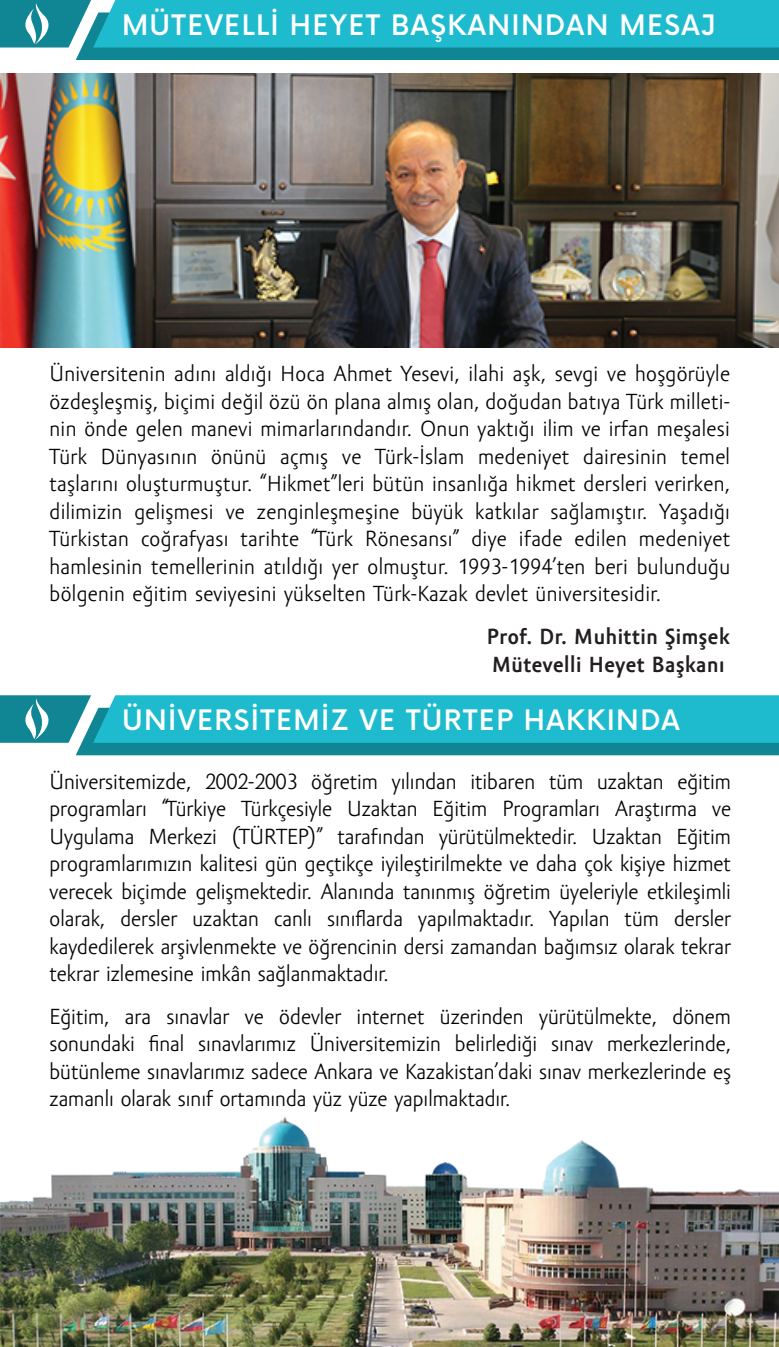
<style>
.page{position:relative;width:779px;height:1347px;background:#fff}
.page>*{position:absolute;margin:0;border:0;box-sizing:border-box;transform-origin:0 0}
.t1{font:500 27.5px "Now";letter-spacing:.05em;color:#fff}
.t2{font:22.5px/27.5px "Amor Sans Pro";color:#040504;text-align:justify}
.t3{font:22.5px/27.5px "Amor Sans Pro";letter-spacing:.015em;color:#050604;text-align:justify}
.t4{font:700 22.5px/27.5px "Amor Sans Pro";letter-spacing:.025em;color:#231f20}
</style>
<div class="page">
<svg style="left:0;top:0;width:779px;height:60px;background:#24afc0"></svg>
<img style="left:0;top:1116px;width:779px;height:230px">
<svg style="left:0;top:695px;width:779px;height:60px;background:#25afc0"></svg>
<img style="left:0;top:74px;width:779px;height:273px">
<p class="t1" style="left:122px;top:4px;width:595px">MÜTEVELLİ HEYET BAŞKANINDAN MESAJ</p>
<p class="t3" style="left:50px;top:360px;width:682px">Üniversitenin adını aldığı Hoca Ahmet Yesevi, ilahi aşk, sevgi ve hoşgörüyle özdeşleşmiş, biçimi değil özü ön plana almış olan, doğudan batıya Türk milleti&shy;nin önde gelen manevi mimarlarındandır. Onun yaktığı ilim ve irfan meşalesi Türk Dünyasının önünü açmış ve Türk-İslam medeniyet dairesinin temel taşlarını oluşturmuştur. “Hikmet”leri bütün insanlığa hikmet dersleri verirken, dilimizin gelişmesi ve zenginleşmeşine büyük katkılar sağlamıştır. Yaşadığı Türkistan coğrafyası tarihte “Türk Rönesansı” diye ifade edilen medeniyet hamlesinin temellerinin atıldığı yer olmuştur. 1993-1994’ten beri bulunduğu bölgenin eğitim seviyesini yükselten Türk-Kazak devlet üniversitesidir.</p>
<p class="t4" style="left:487px;top:624px;width:244px">Prof. Dr. Muhittin Şimşek<br>Mütevelli Heyet Başkanı</p>
<p class="t1" style="left:122px;top:699px;width:559px">ÜNİVERSİTEMİZ VE TÜRTEP HAKKINDA</p>
<p class="t2" style="left:50px;top:768px;width:683px">Üniversitemizde, 2002-2003 öğretim yılından itibaren tüm uzaktan eğitim programları “Türkiye Türkçesiyle Uzaktan Eğitim Programları Araştırma ve Uygulama Merkezi (TÜRTEP)” tarafından yürütülmektedir. Uzaktan Eğitim programlarımızın kalitesi gün geçtikçe iyileştirilmekte ve daha çok kişiye hizmet verecek biçimde gelişmektedir. Alanında tanınmış öğretim üyeleriyle etkileşimli olarak, dersler uzaktan canlı sınıflarda yapılmaktadır. Yapılan tüm dersler kaydedilerek arşivlenmekte ve öğrencinin dersi zamandan bağımsız olarak tekrar tekrar izlemesine imkân sağlanmaktadır.</p>
<p class="t2" style="left:50px;top:1003px;width:683px">Eğitim, ara sınavlar ve ödevler internet üzerinden yürütülmekte, dönem sonundaki final sınavlarımız Üniversitemizin belirlediği sınav merkezlerinde, bütünleme sınavlarımız sadece Ankara ve Kazakistan’daki sınav merkezlerinde eş zamanlı olarak sınıf ortamında yüz yüze yapılmaktadır.</p>
</div>
